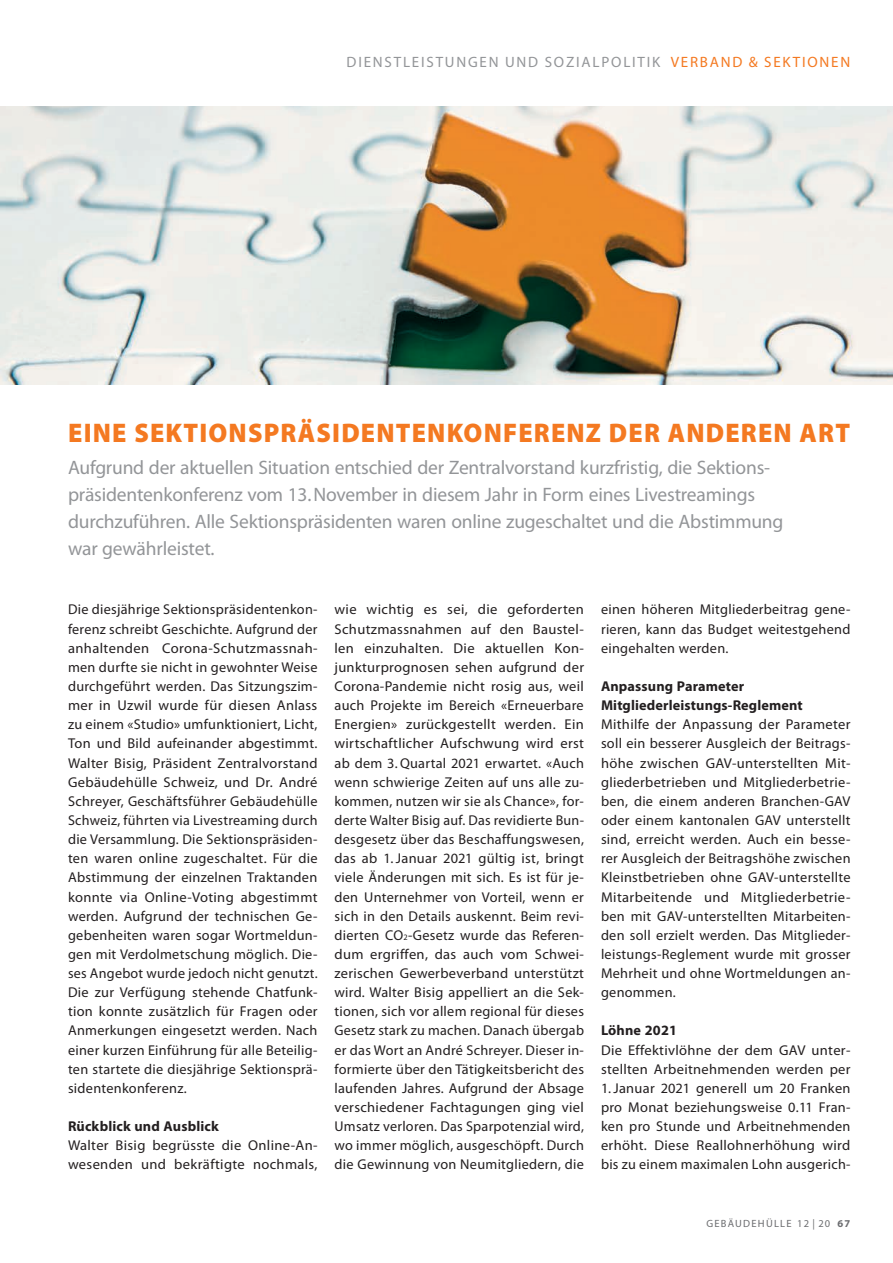
<style>
.page{position:relative;width:893px;height:1263px;background:#fff}
.page>*{position:absolute;margin:0;border:0;box-sizing:border-box;transform-origin:0 0}
.t1{font:900 27px "Myriad Pro";letter-spacing:.045em;color:#f47921;scale:.96 1}
.t2{font:19.5px/27px "Myriad Pro";letter-spacing:-.01em;color:#939598}
.t3{font:15px "Myriad Pro";letter-spacing:.12em;color:#939598}
.t4{font:14.25px/19.2px "Myriad Pro";letter-spacing:.02em;color:#231f20;text-align:justify}
.t5{font:700 14.25px/19.2px "Myriad Pro";letter-spacing:.01em;color:#231f20}
.t6{font:10.5px "Myriad Pro";letter-spacing:.12em;color:#6c6d70}
.s1{color:#f47921}
.s2{font-size:8.25px}
.s3{font-weight:700}
</style>
<div class="page">
<img style="left:0;top:106px;width:893px;height:279px">
<p class="t3" style="left:347px;top:53px;width:505px">DIENSTLEISTUNGEN UND SOZIALPOLITIK <span class="s1">VERBAND &amp; SEKTIONEN</span></p>
<h1 class="t1" style="left:68px;top:418px;width:816px">EINE SEKTIONSPRÄSIDENTENKONFERENZ DER ANDEREN ART</h1>
<p class="t2" style="left:68px;top:454px;width:717px">Aufgrund der aktuellen Situation entschied der Zentralvorstand kurzfristig, die Sektions&shy;präsidentenkonferenz vom 13.November in diesem Jahr in Form eines Livestreamings durchzuführen. Alle Sektionspräsidenten waren online zugeschaltet und die Abstimmung war gewährleistet.</p>
<p class="t4" style="left:68px;top:600px;width:251px">Die diesjährige Sektionspräsidentenkon&shy;ferenz schreibt Geschichte. Aufgrund der anhaltenden Corona-Schutzmassnah&shy;men durfte sie nicht in gewohnter Weise durchgeführt werden. Das Sitzungszim&shy;mer in Uzwil wurde für diesen Anlass zu einem «Studio» umfunktioniert, Licht, Ton und Bild aufeinander abgestimmt.<br>Walter Bisig, Präsident Zentralvorstand Gebäudehülle Schweiz, und Dr. André Schreyer, Geschäftsführer Gebäudehülle Schweiz, führten via Livestreaming durch die Versammlung. Die Sektionspräsiden&shy;ten waren online zugeschaltet. Für die Abstimmung der einzelnen Traktanden konnte via Online-Voting abgestimmt werden. Aufgrund der technischen Ge&shy;gebenheiten waren sogar Wortmeldun&shy;gen mit Verdolmetschung möglich. Die&shy;ses Angebot wurde jedoch nicht genutzt.<br>Die zur Verfügung stehende Chatfunk&shy;tion konnte zusätzlich für Fragen oder Anmerkungen eingesetzt werden. Nach einer kurzen Einführung für alle Beteilig&shy;ten startete die diesjährige Sektionsprä&shy;sidentenkonferenz.</p>
<p class="t5" style="left:68px;top:1117px;width:152px">Rückblick und Ausblick</p>
<p class="t4" style="left:68px;top:1136px;width:251px">Walter Bisig begrüsste die Online-An&shy;wesenden und bekräftigte nochmals,</p>
<p class="t4" style="left:334px;top:600px;width:251px">wie wichtig es sei, die geforderten Schutzmassnahmen auf den Baustel&shy;len einzuhalten. Die aktuellen Kon&shy;junkturprognosen sehen aufgrund der Corona-Pandemie nicht rosig aus, weil auch Projekte im Bereich «Erneuerbare Energien» zurückgestellt werden. Ein wirtschaftlicher Aufschwung wird erst ab dem 3.Quartal 2021 erwartet. «Auch wenn schwierige Zeiten auf uns alle zu&shy;kommen, nutzen wir sie als Chance», for&shy;derte Walter Bisig auf. Das revidierte Bun&shy;desgesetz über das Beschaffungswesen, das ab 1.Januar 2021 gültig ist, bringt viele Änderungen mit sich. Es ist für je&shy;den Unternehmer von Vorteil, wenn er sich in den Details auskennt. Beim revi&shy;dierten CO<span class="s2">2</span>-Gesetz wurde das Referen&shy;dum ergriffen, das auch vom Schwei&shy;zerischen Gewerbeverband unterstützt wird. Walter Bisig appelliert an die Sek&shy;tionen, sich vor allem regional für dieses Gesetz stark zu machen. Danach übergab er das Wort an André Schreyer. Dieser in&shy;formierte über den Tätigkeitsbericht des laufenden Jahres. Aufgrund der Absage verschiedener Fachtagungen ging viel Umsatz verloren. Das Sparpotenzial wird, wo immer möglich, ausgeschöpft. Durch die Gewinnung von Neumitgliedern, die</p>
<p class="t4" style="left:601px;top:600px;width:251px">einen höheren Mitgliederbeitrag gene&shy;rieren, kann das Budget weitestgehend eingehalten werden.</p>
<p class="t5" style="left:601px;top:677px;width:203px">Anpassung Parameter<br>Mitgliederleistungs-Reglement</p>
<p class="t4" style="left:601px;top:715px;width:251px">Mithilfe der Anpassung der Parameter soll ein besserer Ausgleich der Beitrags&shy;höhe zwischen GAV-unterstellten Mit&shy;gliederbetrieben und Mitgliederbetrie&shy;ben, die einem anderen Branchen-GAV oder einem kantonalen GAV unterstellt sind, erreicht werden. Auch ein besse&shy;rer Ausgleich der Beitragshöhe zwischen Kleinstbetrieben ohne GAV-unterstellte Mitarbeitende und Mitgliederbetrie&shy;ben mit GAV-unterstellten Mitarbeiten&shy;den soll erzielt werden. Das Mitglieder&shy;leistungs-Reglement wurde mit grosser Mehrheit und ohne Wortmeldungen an&shy;genommen.</p>
<p class="t5" style="left:601px;top:1021px;width:77px">Löhne 2021</p>
<p class="t4" style="left:601px;top:1040px;width:251px">Die Effektivlöhne der dem GAV unter&shy;stellten Arbeitnehmenden werden per 1.Januar 2021 generell um 20 Franken pro Monat beziehungsweise 0.11 Fran&shy;ken pro Stunde und Arbeitnehmenden erhöht. Diese Reallohnerhöhung wird bis zu einem maximalen Lohn ausgerich-</p>
<p class="t6" style="left:706px;top:1217px;width:145px">GEBÄUDEHÜLLE 12 | 20 <span class="s3">67</span></p>
</div>
